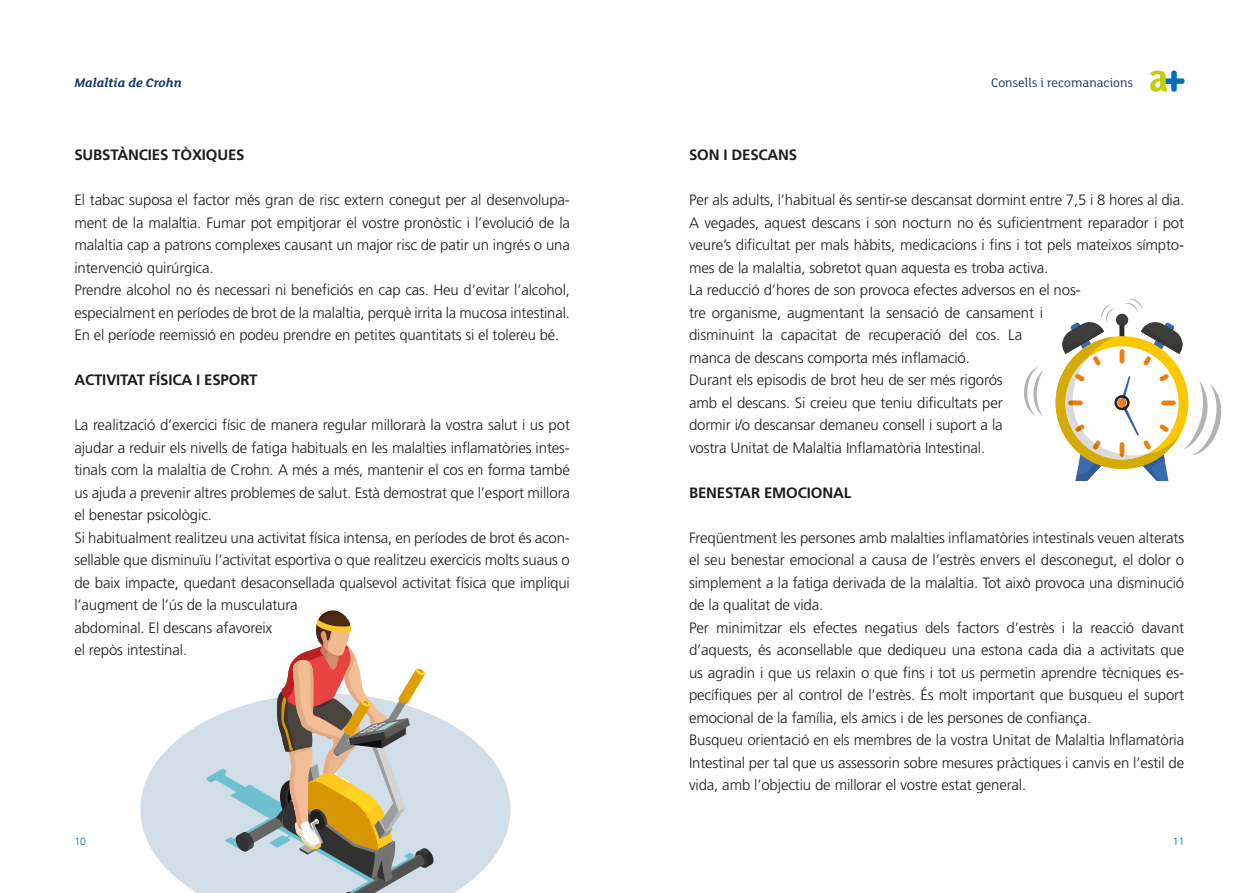
<style>
.page{position:relative;width:1259px;height:893px;background:#fff}
.page>*{position:absolute;margin:0;border:0;box-sizing:border-box;transform-origin:0 0}
.t1{font:300 15px/22.5px "Frutiger LT Std";letter-spacing:-.01em;color:#1d1d1b;text-align:justify}
.t2{font:700 15px "Frutiger LT Std";letter-spacing:-.01em;color:#1d1d1b}
.t3{font:13.5px "FS Lola";color:#183a68}
.t4{font:italic 700 13.5px "FS Lola";color:#183a68}
.t5{font:300 10.5px "Frutiger LT Std";color:#0071b9}
</style>
<div class="page">
<svg style="left:1150px;top:71px;width:34px;height:21px"></svg>
<svg style="left:140px;top:716px;width:370px;height:177px;fill:#d1dee8"></svg>
<svg style="left:206px;top:610px;width:228px;height:283px"></svg>
<svg style="left:1024px;top:367px;width:20px;height:49px"></svg>
<svg style="left:1055px;top:299px;width:166px;height:182px"></svg>
<p class="t4" style="left:74px;top:73px;width:109px">Malaltia de Crohn</p>
<p class="t3" style="left:991px;top:73px;width:144px">Consells i recomanacions</p>
<p class="t2" style="left:74px;top:146px;width:172px">SUBSTÀNCIES TÒXIQUES</p>
<p class="t1" style="left:74px;top:189px;width:497px">El tabac suposa el factor més gran de risc extern conegut per al desenvolupa&shy;ment de la malaltia. Fumar pot empitjorar el vostre pronòstic i l’evolució de la malaltia cap a patrons complexes causant un major risc de patir un ingrés o una intervenció quirúrgica.</p>
<p class="t1" style="left:74px;top:279px;width:497px;text-align:left">Prendre alcohol no és necessari ni beneficiós en cap cas. Heu d’evitar l’alcohol, especialment en períodes de brot de la malaltia, perquè irrita la mucosa intestinal.<br>En el període reemissió en podeu prendre en petites quantitats si el tolereu bé.</p>
<p class="t2" style="left:74px;top:371px;width:184px">ACTIVITAT FÍSICA I ESPORT</p>
<p class="t1" style="left:74px;top:414px;width:497px">La realització d’exercici físic de manera regular millorarà la vostra salut i us pot ajudar a reduir els nivells de fatiga habituals en les malalties inflamatòries intes&shy;tinals com la malaltia de Crohn. A més a més, mantenir el cos en forma també us ajuda a prevenir altres problemes de salut. Està demostrat que l’esport millora el benestar psicològic.</p>
<p class="t1" style="left:74px;top:526px;width:497px">Si habitualment realitzeu una activitat física intensa, en períodes de brot és acon&shy;sellable que disminuïu l’activitat esportiva o que realitzeu exercicis molts suaus o de baix impacte, quedant desaconsellada qualsevol activitat física que impliqui l’augment de l’ús de la musculatura</p>
<p class="t1" style="left:74px;top:616px;width:199px">abdominal. El descans afavoreix</p>
<p class="t1" style="left:74px;top:639px;width:111px">el repòs intestinal.</p>
<p class="t2" style="left:689px;top:146px;width:110px">SON I DESCANS</p>
<p class="t1" style="left:689px;top:189px;width:497px;text-align:left">Per als adults, l’habitual és sentir-se descansat dormint entre 7,5 i 8 hores al dia.<br>A vegades, aquest descans i son nocturn no és suficientment reparador i pot veure’s dificultat per mals hàbits, medicacions i fins i tot pels mateixos símpto&shy;mes de la malaltia, sobretot quan aquesta es troba activa.</p>
<p class="t1" style="left:689px;top:279px;width:393px;text-align:left">La reducció d’hores de son provoca efectes adversos en el nos&shy;tre organisme, augmentant la sensació de cansament i disminuint la capacitat de recuperació del cos. La<br>manca de descans comporta més inflamació.</p>
<p class="t1" style="left:689px;top:369px;width:315px">Durant els episodis de brot heu de ser més rigorós amb el descans. Si creieu que teniu dificultats per dormir i/o descansar demaneu consell i suport a la vostra Unitat de Malaltia Inflamatòria Intestinal.</p>
<p class="t2" style="left:689px;top:484px;width:164px">BENESTAR EMOCIONAL</p>
<p class="t1" style="left:689px;top:526px;width:497px">Freqüentment les persones amb malalties inflamatòries intestinals veuen alterats el seu benestar emocional a causa de l’estrès envers el desconegut, el dolor o simplement a la fatiga derivada de la malaltia. Tot això provoca una disminució de la qualitat de vida.</p>
<p class="t1" style="left:689px;top:616px;width:497px">Per minimitzar els efectes negatius dels factors d’estrès i la reacció davant d’aquests, és aconsellable que dediqueu una estona cada dia a activitats que us agradin i que us relaxin o que fins i tot us permetin aprendre tècniques es&shy;pecífiques per al control de l’estrès. És molt important que busqueu el suport emocional de la família, els amics i de les persones de confiança.</p>
<p class="t1" style="left:689px;top:729px;width:497px">Busqueu orientació en els membres de la vostra Unitat de Malaltia Inflamatòria Intestinal per tal que us assessorin sobre mesures pràctiques i canvis en l’estil de vida, amb l’objectiu de millorar el vostre estat general.</p>
<p class="t5" style="left:74px;top:835px;width:13px">10</p>
<p class="t5" style="left:1172px;top:835px;width:13px">11</p>
</div>
